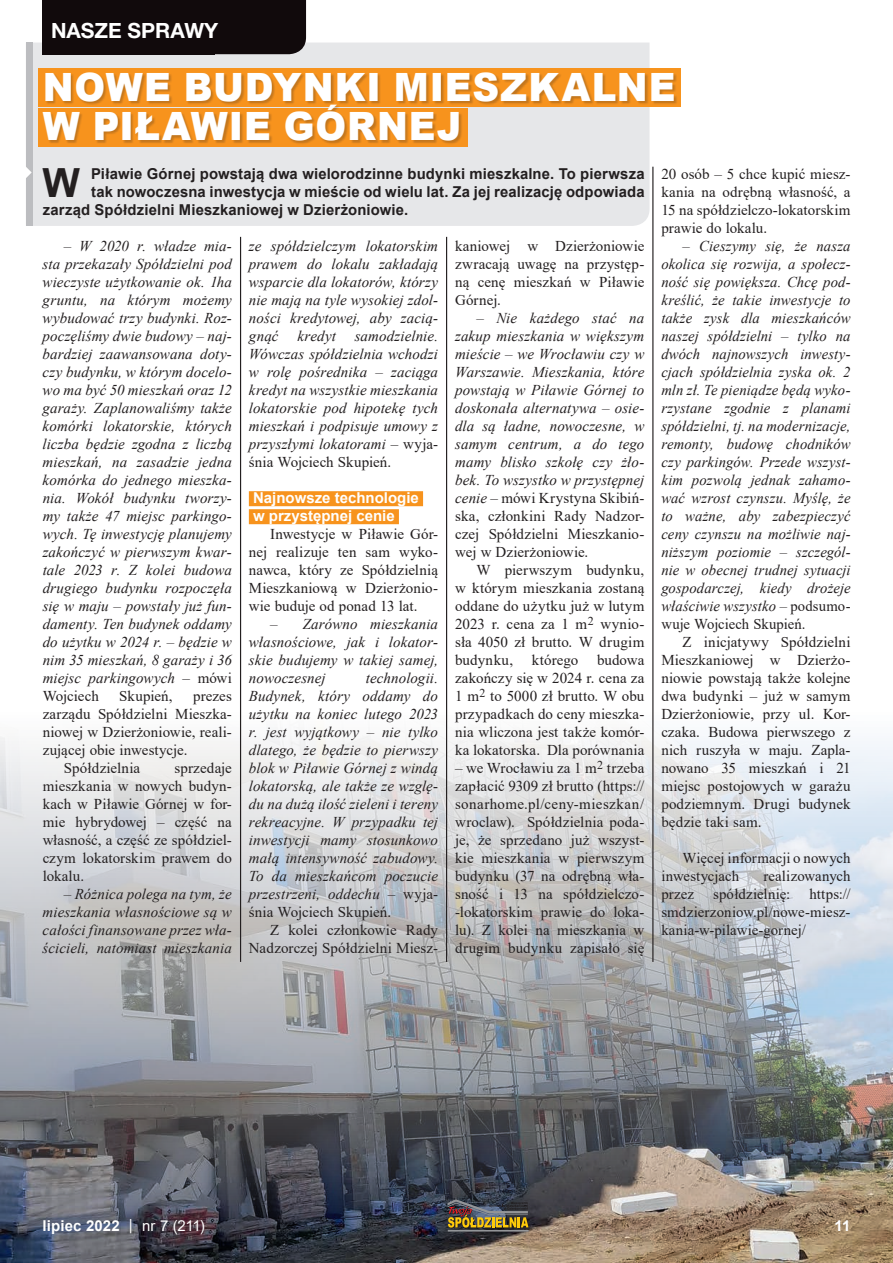
<style>
.page{position:relative;width:893px;height:1263px;background:#fff}
.page>*{position:absolute;margin:0;border:0;box-sizing:border-box;transform-origin:0 0}
.t1{font:700 40.2px "Arial";color:#231f20}
.t2{font:900 39px/39px "Arial";letter-spacing:.025em;color:#fff;scale:.95 1}
.t3{font:700 21px "Helvetica Neue LT Pro";color:#fff}
.t4{font:italic 15px/18px "Times New Roman";letter-spacing:.005em;color:#231f20;text-align:justify}
.t5{font:15px/18px "Times New Roman";letter-spacing:.005em;color:#231f20;text-align:justify}
.t6{font:700 15px "Arial";letter-spacing:.01em;color:#231f20}
.t7{font:700 15px/18px "Arial";color:#fff}
.s1{font-style:normal}
.s2{font-weight:400}
</style>
<div class="page">
<img style="left:0;top:528px;width:893px;height:735px">
<div style="left:33px;top:43px;width:616px;height:183px;background:#e6e7e9"></div>
<div style="left:26px;top:43px;width:7px;height:183px;background:#bcbdc0"></div>
<svg style="left:26px;top:167px;width:6px;height:11px"></svg>
<div style="left:249px;top:491px;width:174px;height:15px;background:#f7931d"></div>
<div style="left:249px;top:509px;width:150px;height:15px;background:#f7931d"></div>
<div style="left:39px;top:68px;width:642px;height:39px;background:#f7931d"></div>
<div style="left:39px;top:109px;width:429px;height:38px;background:#f7931d"></div>
<hr style="left:240px;top:237px;width:1px;height:725px;background:#231f20">
<hr style="left:446px;top:237px;width:1px;height:725px;background:#231f20">
<hr style="left:653px;top:167px;width:1px;height:795px;background:#231f20">
<div style="left:43px;top:0;width:263px;height:54px;background:#110a0c"></div>
<div style="left:43px;top:73px;width:635px;height:71px;background:#231f20;opacity:.25"></div>
<hr style="left:448px;top:1230px;width:81px;height:1px;background:#939598">
<svg style="left:447px;top:1199px;width:82px;height:29px;background:#6e6243"></svg>
<h3 class="t3" style="left:51px;top:18px;width:169px">NASZE SPRAWY</h3>
<h2 class="t2" style="left:43px;top:67px;width:668px">NOWE BUDYNKI MIESZKALNE<br>W PIŁAWIE GÓRNEJ</h2>
<h1 class="t1" style="left:43px;top:155px;width:39px">W</h1>
<p class="t6" style="left:91px;top:163px;width:555px">Piławie Górnej powstają dwa wielorodzinne budynki mieszkalne. To pierwsza</p>
<p class="t6" style="left:91px;top:181px;width:555px">tak nowoczesna inwestycja w mieście od wielu lat. Za jej realizację odpowiada</p>
<p class="t6" style="left:43px;top:199px;width:367px">zarząd Spółdzielni Mieszkaniowej w Dzierżoniowie.</p>
<p class="t4" style="left:43px;top:237px;width:191px;text-indent:21px">– W 2020 r. władze mia&shy;sta przekazały Spółdzielni pod wieczyste użytkowanie ok. 1ha gruntu, na którym możemy wybudować trzy budynki. Roz&shy;poczęliśmy dwie budowy – naj&shy;bardziej zaawansowana doty&shy;czy budynku, w którym docelo&shy;wo ma być 50 mieszkań oraz 12 garaży. Zaplanowaliśmy także komórki lokatorskie, których liczba będzie zgodna z liczbą mieszkań, na zasadzie jedna komórka do jednego mieszka&shy;nia. Wokół budynku tworzy&shy;my także 47 miejsc parkingo&shy;wych. Tę inwestycję planujemy zakończyć w pierwszym kwar&shy;tale 2023 r. Z kolei budowa drugiego budynku rozpoczęła się w maju – powstały już fun&shy;damenty. Ten budynek oddamy do użytku w 2024 r. – będzie w nim 35 mieszkań, 8 garaży i 36 miejsc parkingowych <span class="s1">– mówi Wojciech</span></p>
<p class="t5" style="left:119px;top:687px;width:55px">Skupień,</p>
<p class="t5" style="left:193px;top:687px;width:40px">prezes</p>
<p class="t5" style="left:43px;top:705px;width:191px">zarządu Spółdzielni Mieszka-</p>
<p class="t5" style="left:43px;top:723px;width:191px">niowej w Dzierżoniowie, reali-</p>
<p class="t5" style="left:43px;top:741px;width:146px">zującej obie inwestycje.</p>
<p class="t5" style="left:64px;top:759px;width:78px">Spółdzielnia</p>
<p class="t5" style="left:43px;top:759px;width:191px;text-indent:132px">sprzedaje mieszkania w nowych budyn&shy;kach w Piławie Górnej w for&shy;mie hybrydowej – część na własność, a część ze spółdziel&shy;czym lokatorskim prawem do lokalu.</p>
<p class="t4" style="left:43px;top:885px;width:191px;text-indent:21px">– Różnica polega na tym, że mieszkania własnościowe są w całości finansowane przez wła&shy;ścicieli, natomiast mieszkania</p>
<p class="t4" style="left:249px;top:237px;width:191px">ze spółdzielczym lokatorskim prawem do lokalu zakładają wsparcie dla lokatorów, którzy nie mają na tyle wysokiej zdol&shy;ności kredytowej, aby zacią&shy;gnąć</p>
<p class="t4" style="left:249px;top:327px;width:191px;text-indent:106px">samodzielnie.<br>Wówczas spółdzielnia wchodzi w rolę pośrednika – zaciąga kredyt na wszystkie mieszkania lokatorskie pod hipotekę tych mieszkań i podpisuje umowy z przyszłymi lokatorami <span class="s1">– wyja&shy;śnia Wojciech Skupień.</span></p>
<p class="t7" style="left:253px;top:489px;width:167px">Najnowsze technologie w przystępnej cenie</p>
<p class="t5" style="left:249px;top:525px;width:191px;text-indent:21px">Inwestycje w Piławie Gór&shy;nej realizuje ten sam wyko&shy;nawca, który ze Spółdzielnią Mieszkaniową w Dzierżonio&shy;wie buduje od ponad 13 lat.</p>
<p class="t4" style="left:249px;top:615px;width:191px;text-indent:21px">– Zarówno mieszkania własnościowe, jak i lokator&shy;skie budujemy w takiej samej, nowoczesnej</p>
<p class="t4" style="left:297px;top:327px;width:40px">kredyt</p>
<p class="t4" style="left:249px;top:669px;width:191px;text-indent:117px">technologii.<br>Budynek, który oddamy do użytku na koniec lutego 2023 r. jest wyjątkowy – nie tylko dlatego, że będzie to pierwszy blok w Piławie Górnej z windą lokatorską, ale także ze wzglę&shy;du na dużą ilość zieleni i tereny rekreacyjne. W przypadku tej inwestycji mamy stosunkowo małą intensywność zabudowy.<br>To da mieszkańcom poczucie przestrzeni, oddechu <span class="s1">– wyja&shy;śnia Wojciech Skupień.</span></p>
<p class="t5" style="left:249px;top:921px;width:191px;text-align:right">Z kolei członkowie Rady<br>Nadzorczej Spółdzielni Miesz-</p>
<p class="t5" style="left:455px;top:237px;width:191px">kaniowej w Dzierżoniowie zwracają uwagę na przystęp&shy;ną cenę mieszkań w Piławie Górnej.</p>
<p class="t4" style="left:455px;top:309px;width:191px;text-indent:21px">– Nie każdego stać na zakup mieszkania w większym mieście – we Wrocławiu czy w Warszawie. Mieszkania, które powstają w Piławie Górnej to doskonała alternatywa – osie&shy;dla są ładne, nowoczesne, w samym centrum, a do tego mamy blisko szkołę czy żło&shy;bek. To wszystko w przystępnej cenie <span class="s1">– mówi Krystyna Skibiń&shy;ska, członkini Rady Nadzor&shy;czej Spółdzielni Mieszkanio&shy;wej w Dzierżoniowie.</span></p>
<p class="t5" style="left:455px;top:561px;width:191px;text-indent:21px">W pierwszym budynku, w którym mieszkania zostaną oddane do użytku już w lutym 2023 r. cena za 1 m<sup>2</sup> wynio&shy;sła 4050 zł brutto. W drugim budynku,</p>
<p class="t5" style="left:455px;top:651px;width:191px;text-indent:142px">budowa zakończy się w 2024 r. cena za 1 m<sup>2</sup> to 5000 zł brutto. W obu przypadkach do ceny mieszka&shy;nia wliczona jest także komór&shy;ka lokatorska. Dla porównania</p>
<p class="t5" style="left:455px;top:759px;width:191px">– we Wrocławiu za 1 m<sup>2</sup> trzeba zapłacić 9309 zł brutto (https:// sonarhome.pl/ceny-mieszkan/ wroclaw). Spółdzielnia poda&shy;je, że sprzedano już wszyst&shy;kie mieszkania w pierwszym budynku (37 na odrębną wła&shy;sność i 13 na spółdzielczo--lokatorskim prawie do loka&shy;lu). Z kolei na mieszkania w drugim budynku zapisało się</p>
<p class="t5" style="left:532px;top:651px;width:48px">którego</p>
<p class="t5" style="left:661px;top:165px;width:191px">20 osób – 5 chce kupić miesz&shy;kania na odrębną własność, a 15 na spółdzielczo-lokatorskim prawie do lokalu.</p>
<p class="t4" style="left:661px;top:237px;width:191px;text-indent:21px">– Cieszymy się, że nasza okolica się rozwija, a społecz&shy;ność się powiększa. Chcę pod&shy;kreślić, że takie inwestycje to także zysk dla mieszkańców naszej spółdzielni – tylko na dwóch najnowszych inwesty&shy;cjach spółdzielnia zyska ok. 2 mln zł. Te pieniądze będą wyko&shy;rzystane zgodnie z planami spółdzielni, tj. na modernizacje, remonty, budowę chodników czy parkingów. Przede wszyst&shy;kim pozwolą jednak zahamo&shy;wać wzrost czynszu. Myślę, że to ważne, aby zabezpieczyć ceny czynszu na możliwie naj&shy;niższym poziomie – szczegól&shy;nie w obecnej trudnej sytuacji gospodarczej, kiedy drożeje właściwie wszystko – <span class="s1">podsumo&shy;wuje Wojciech Skupień.</span></p>
<p class="t5" style="left:661px;top:633px;width:191px;text-indent:21px">Z inicjatywy Spółdzielni Mieszkaniowej w Dzierżo&shy;niowie powstają także kolejne dwa budynki – już w samym Dzierżoniowie, przy ul. Kor&shy;czaka. Budowa pierwszego z nich ruszyła w maju. Zapla&shy;nowano 35 mieszkań i 21 miejsc postojowych w garażu podziemnym. Drugi budynek będzie taki sam.</p>
<p class="t5" style="left:661px;top:849px;width:191px;text-indent:21px">Więcej informacji o nowych inwestycjach</p>
<p class="t5" style="left:763px;top:867px;width:89px">realizowanych</p>
<p class="t5" style="left:661px;top:885px;width:34px">przez</p>
<p class="t5" style="left:713px;top:885px;width:78px">spółdzielnię:</p>
<p class="t5" style="left:661px;top:885px;width:191px;text-indent:148px">https:// smdzierzoniow.pl/nowe-miesz&shy;kania-w-pilawie-gornej/</p>
<p class="t7" style="left:43px;top:1217px;width:164px">lipiec 2022 <span class="s2">| nr 7 (211)</span></p>
<p class="t7" style="left:835px;top:1217px;width:17px">11</p>
</div>
